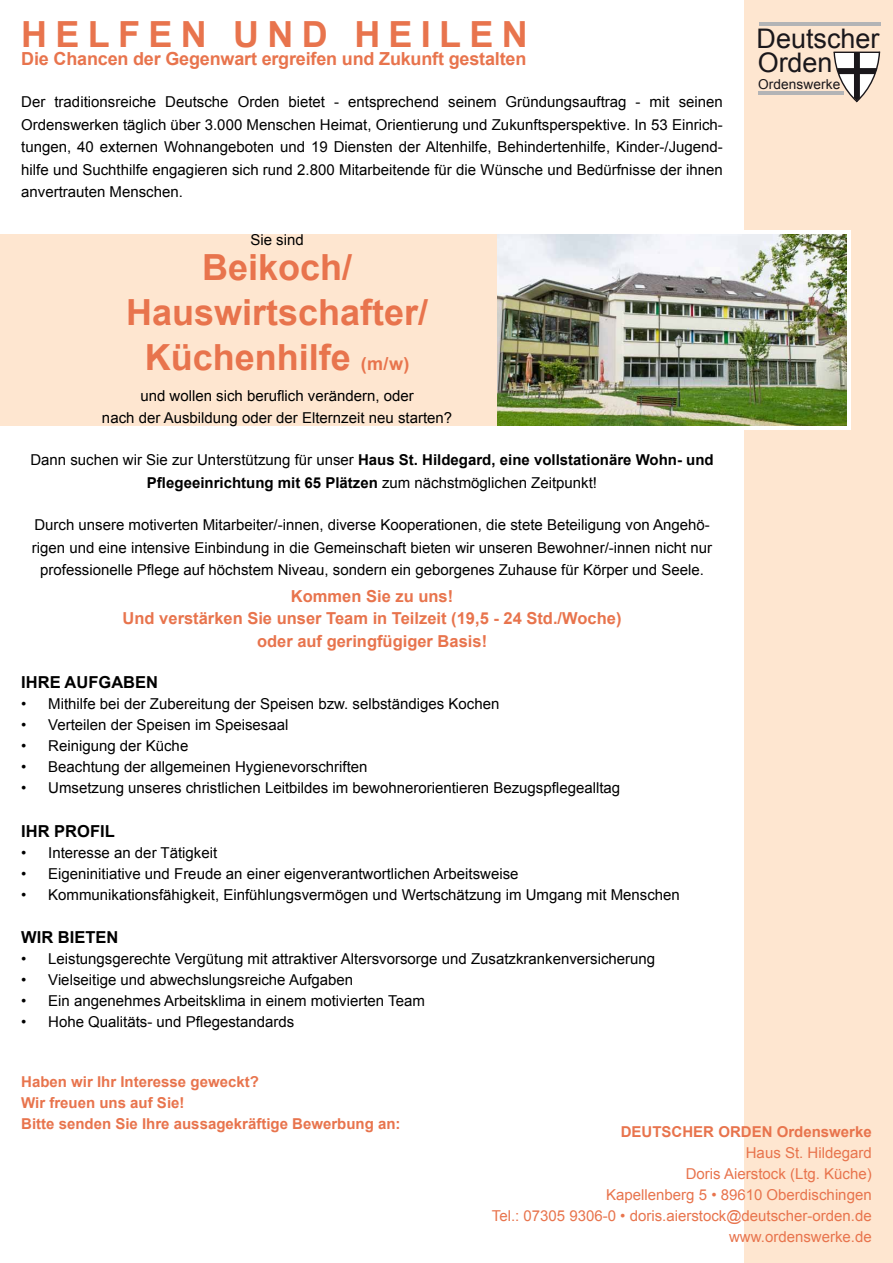
<style>
.page{position:relative;width:893px;height:1263px;background:#fff}
.page>*{position:absolute;margin:0;border:0;box-sizing:border-box;transform-origin:0 0}
.t1{font:700 36px/45px "Arial";color:#e8744d;text-align:center}
.t2{font:700 36px "Arial";letter-spacing:.23em;color:#e8744d}
.t3{font:27px/23.4px "Arial";color:#1a171b}
.t4{font:700 18px "Arial";letter-spacing:-.01em;color:#e8744d}
.t5{font:700 16.5px/22.5px "Arial";color:#e8744d;text-align:center}
.t6{font:700 16.5px "Arial";color:#000}
.t7{font:15px/22.5px "Arial";color:#000;text-align:center}
.t8{font:15px/21px "Arial";color:#e8744d;text-align:right}
.t9{font:700 15px/22.5px "Arial";color:#000;text-align:center}
.t10{font:700 15px/21px "Arial";color:#e8744d}
.t11{font:13.65px "Arial";letter-spacing:.01em;color:#1a171b}
.s1{font-size:18px}
.s2{font-weight:400}
</style>
<div class="page">
<div style="left:744px;top:0;width:149px;height:1263px;background:#fee6d0"></div>
<div style="left:0;top:230px;width:850px;height:200px;background:#fff"></div>
<div style="left:0;top:234px;width:846px;height:192px;background:#fee6d0"></div>
<hr style="left:759px;top:22px;width:121px;height:3px;background:#b3b4b6">
<hr style="left:759px;top:91px;width:85px;height:3px;background:#b3b4b6">
<svg style="left:833px;top:52px;width:47px;height:50px"></svg>
<img style="left:497px;top:234px;width:349px;height:192px">
<h1 class="t2" style="left:21px;top:11px;width:508px">HELFEN UND HEILEN</h1>
<p class="t4" style="left:21px;top:47px;width:507px">Die Chancen der Gegenwart ergreifen und Zukunft gestalten</p>
<p class="t7" style="left:21px;top:91px;width:703px;text-align:justify">Der traditionsreiche Deutsche Orden bietet - entsprechend seinem Gründungsauftrag - mit seinen Ordenswerken täglich über 3.000 Menschen Heimat, Orientierung und Zukunftsperspektive. In 53 Einrich&shy;tungen, 40 externen Wohnangeboten und 19 Diensten der Altenhilfe, Behindertenhilfe, Kinder-/Jugend&shy;hilfe und Suchthilfe engagieren sich rund 2.800 Mitarbeitende für die Wünsche und Bedürfnisse der ihnen anvertrauten Menschen.</p>
<p class="t7" style="left:250px;top:229px;width:55px">Sie sind</p>
<h1 class="t1" style="left:126px;top:246px;width:304px">Beikoch/<br>Hauswirtschafter/<br>Küchenhilfe <span class="s1">(m/w)</span></h1>
<p class="t7" style="left:102px;top:384px;width:352px">und wollen sich beruflich verändern, oder<br>nach der Ausbildung oder der Elternzeit neu starten?</p>
<p class="t9" style="left:30px;top:449px;width:685px"><span class="s2">Dann suchen wir Sie zur Unterstützung für unser</span> Haus St. Hildegard, eine vollstationäre Wohn- und<br>Pflegeeinrichtung mit 65 Plätzen <span class="s2">zum nächstmöglichen Zeitpunkt!</span></p>
<p class="t7" style="left:32px;top:514px;width:682px">Durch unsere motiverten Mitarbeiter/-innen, diverse Kooperationen, die stete Beteiligung von Angehö&shy;rigen und eine intensive Einbindung in die Gemeinschaft bieten wir unseren Bewohner/-innen nicht nur professionelle Pflege auf höchstem Niveau, sondern ein geborgenes Zuhause für Körper und Seele.</p>
<p class="t5" style="left:123px;top:585px;width:500px">Kommen Sie zu uns!<br>Und verstärken Sie unser Team in Teilzeit (19,5 - 24 Std./Woche) oder auf geringfügiger Basis!</p>
<p class="t6" style="left:21px;top:672px;width:138px">IHRE AUFGABEN</p>
<p class="t7" style="left:21px;top:693px;width:480px">• Mithilfe bei der Zubereitung der Speisen bzw. selbständiges Kochen</p>
<p class="t7" style="left:21px;top:714px;width:269px">• Verteilen der Speisen im Speisesaal</p>
<p class="t7" style="left:21px;top:735px;width:169px">• Reinigung der Küche</p>
<p class="t7" style="left:21px;top:756px;width:348px">• Beachtung der allgemeinen Hygienevorschriften</p>
<p class="t7" style="left:21px;top:777px;width:600px">• Umsetzung unseres christlichen Leitbildes im bewohnerorientieren Bezugspflegealltag</p>
<p class="t6" style="left:21px;top:820px;width:95px">IHR PROFIL</p>
<p class="t7" style="left:21px;top:841px;width:197px">• Interesse an der Tätigkeit</p>
<p class="t7" style="left:21px;top:862px;width:499px">• Eigeninitiative und Freude an einer eigenverantwortlichen Arbeitsweise</p>
<p class="t7" style="left:21px;top:883px;width:660px">• Kommunikationsfähigkeit, Einfühlungsvermögen und Wertschätzung im Umgang mit Menschen</p>
<p class="t6" style="left:21px;top:927px;width:99px">WIR BIETEN</p>
<p class="t7" style="left:21px;top:948px;width:635px">• Leistungsgerechte Vergütung mit attraktiver Altersvorsorge und Zusatzkrankenversicherung</p>
<p class="t7" style="left:21px;top:969px;width:333px">• Vielseitige und abwechslungsreiche Aufgaben</p>
<p class="t7" style="left:21px;top:990px;width:405px">• Ein angenehmes Arbeitsklima in einem motivierten Team</p>
<p class="t7" style="left:21px;top:1011px;width:274px">• Hohe Qualitäts- und Pflegestandards</p>
<h2 class="t3" style="left:756px;top:27px;width:124px">Deutscher<br>Orden</h2>
<p class="t11" style="left:758px;top:75px;width:84px">Ordenswerke</p>
<p class="t10" style="left:21px;top:1071px;width:381px">Haben wir Ihr Interesse geweckt?<br>Wir freuen uns auf Sie!<br>Bitte senden Sie Ihre aussagekräftige Bewerbung an:</p>
<p class="t10" style="left:621px;top:1121px;width:252px">DEUTSCHER ORDEN Ordenswerke</p>
<p class="t8" style="left:492px;top:1142px;width:381px">Haus St. Hildegard<br>Doris Aierstock (Ltg. Küche)<br>Kapellenberg 5 • 89610 Oberdischingen<br>Tel.: 07305 9306-0 • doris.aierstock@deutscher-orden.de www.ordenswerke.de</p>
</div>
